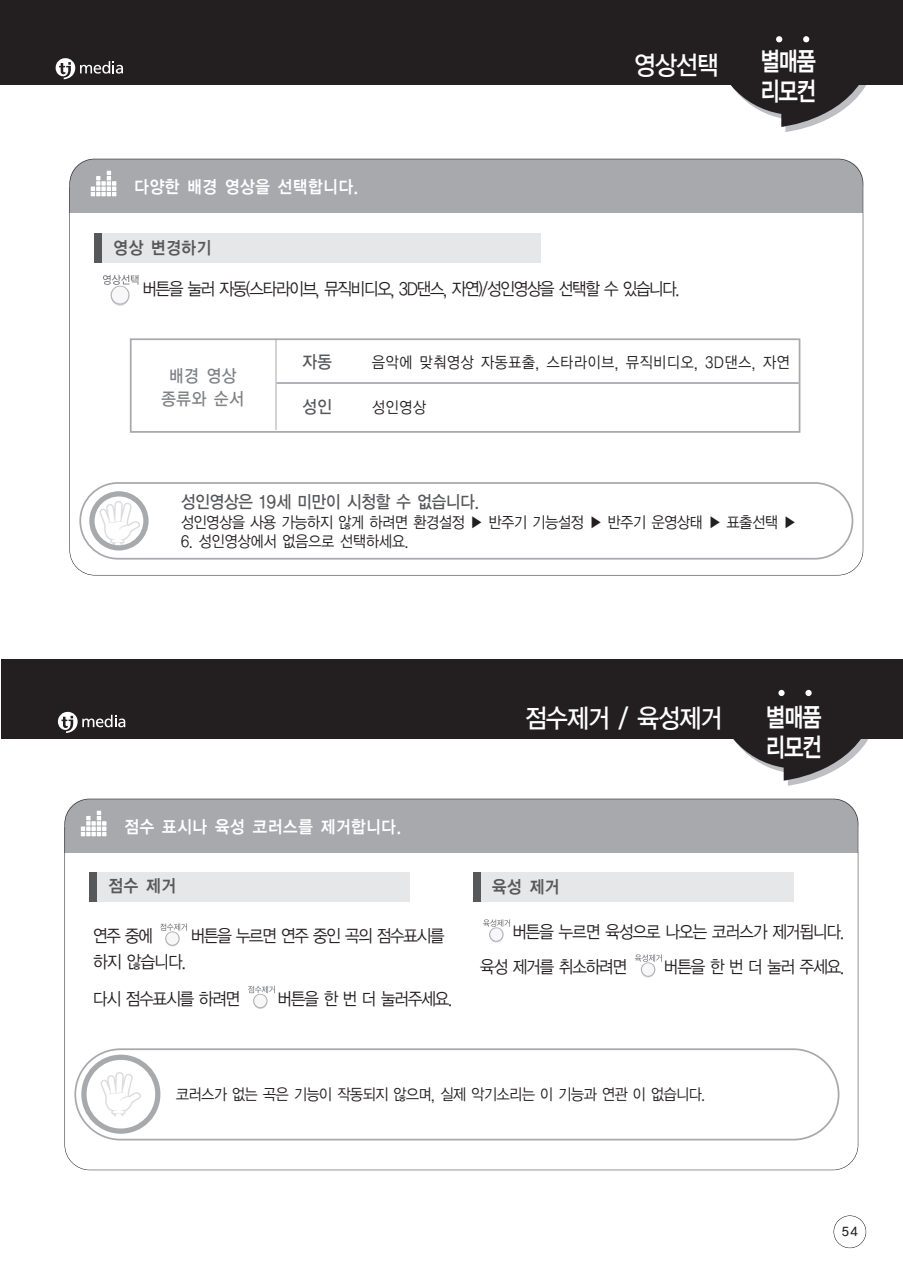
<style>
.page{position:relative;width:903px;height:1275px;background:#fff}
.page>*{position:absolute;margin:0;border:0;box-sizing:border-box;transform-origin:0 0}
.t1{font:26.25px "YGO13";letter-spacing:-.11em;color:#fff;scale:.9 1}
.t2{font:26.25px/29.8px "YGO14";letter-spacing:-.14em;color:#fff;scale:.8 1}
.t3{font:17.5px/36.2px "YGO12";letter-spacing:-.145em;color:#231f20;scale:.9 1}
.t4{font:17.5px "YGO14";letter-spacing:-.035em;color:#fff;scale:.9 1}
.t5{font:17.5px "YGO13";letter-spacing:-.09em;color:#57585a;scale:.9 1}
.t6{font:17.5px "YGO14";letter-spacing:-.035em;color:#57585a;scale:.9 1}
.t7{font:17.5px/24px "YGO13";letter-spacing:-.035em;color:#808285;text-align:center;scale:.9 1}
.t8{font:15.75px "YGO12";letter-spacing:-.1em;color:#231f20;scale:.9 1}
.t9{font:15.75px "YGO12";letter-spacing:-.035em;color:#231f20;scale:.9 1}
.t10{font:12.25px "YGO13";color:#231f20}
</style>
<div class="page">
<div style="left:833px;top:1215px;width:33px;height:33px;border:1px solid #231f20;border-radius:16px"></div>
<div style="left:1px;top:660px;width:902px;height:79px;background:#231f20"></div>
<svg style="left:733px;top:689px;width:135px;height:97px"></svg>
<div style="left:805px;top:690px;width:7px;height:6px;background:#fff;border-radius:50%"></div>
<svg style="left:58px;top:712px;width:67px;height:21px"></svg>
<div style="left:69px;top:159px;width:794px;height:48px;background:#a8a9ad;border-radius:24px"></div>
<div style="left:69px;top:187px;width:794px;height:26px;background:#a8a9ad"></div>
<svg style="left:91px;top:171px;width:25px;height:25px"></svg>
<svg style="left:111px;top:288px;width:18px;height:18px"></svg>
<div style="left:111px;top:286px;width:18px;height:18px;background:#f7f7f8;border-radius:50%"></div>
<div style="left:111px;top:286px;width:18px;height:18px;border:1px solid #b0b1b5;border-radius:50%"></div>
<svg style="left:103px;top:275px;width:35px;height:10px"></svg>
<div style="left:94px;top:233px;width:447px;height:30px;background:#e6e7e9"></div>
<div style="left:94px;top:233px;width:8px;height:30px;background:#57585a"></div>
<div style="left:130px;top:338px;width:670px;height:95px;border:2px solid #a8a9ad"></div>
<svg style="left:79px;top:482px;width:774px;height:78px"></svg>
<svg style="left:89px;top:491px;width:60px;height:59px"></svg>
<hr style="left:277px;top:382px;width:522px;height:2px;background:#a8a9ad">
<hr style="left:276px;top:338px;width:1px;height:92px;background:#a8a9ad">
<div style="left:64px;top:799px;width:794px;height:48px;background:#a8a9ad;border-radius:24px"></div>
<div style="left:64px;top:827px;width:794px;height:26px;background:#a8a9ad"></div>
<svg style="left:81px;top:811px;width:25px;height:25px"></svg>
<div style="left:254px;top:994px;width:13px;height:14px;background:#f7f7f8;border-radius:50%"></div>
<div style="left:253px;top:994px;width:14px;height:14px;border:1px solid #b0b1b5;border-radius:50%"></div>
<svg style="left:248px;top:986px;width:27px;height:7px"></svg>
<div style="left:166px;top:933px;width:13px;height:13px;background:#bdbec1;border-radius:50%"></div>
<div style="left:166px;top:932px;width:13px;height:13px;background:#f7f7f8;border-radius:50%"></div>
<div style="left:166px;top:932px;width:13px;height:13px;border:1px solid #b0b1b5;border-radius:50%"></div>
<svg style="left:160px;top:923px;width:27px;height:8px"></svg>
<div style="left:89px;top:872px;width:321px;height:30px;background:#e6e7e9"></div>
<div style="left:89px;top:872px;width:8px;height:30px;background:#57585a"></div>
<svg style="left:641px;top:964px;width:14px;height:13px"></svg>
<div style="left:641px;top:963px;width:14px;height:13px;background:#f7f7f8;border-radius:50%"></div>
<div style="left:641px;top:963px;width:14px;height:13px;border:1px solid #b0b1b5;border-radius:50%"></div>
<svg style="left:635px;top:954px;width:27px;height:8px"></svg>
<div style="left:490px;top:929px;width:13px;height:13px;background:#bebfc2;border-radius:50%"></div>
<div style="left:490px;top:928px;width:13px;height:13px;background:#f7f7f8;border-radius:50%"></div>
<div style="left:489px;top:928px;width:14px;height:13px;border:1px solid #b0b1b5;border-radius:50%"></div>
<svg style="left:483px;top:919px;width:27px;height:8px"></svg>
<div style="left:473px;top:872px;width:320px;height:30px;background:#e6e7e9"></div>
<div style="left:473px;top:872px;width:7px;height:30px;background:#57585a"></div>
<svg style="left:74px;top:1048px;width:765px;height:92px"></svg>
<svg style="left:81px;top:1055px;width:79px;height:79px"></svg>
<div style="left:0;top:0;width:903px;height:85px;background:#231f20"></div>
<svg style="left:731px;top:36px;width:135px;height:96px"></svg>
<svg style="left:56px;top:58px;width:67px;height:21px"></svg>
<p class="t4" style="left:134px;top:175px;width:252px">다양한 배경 영상을 선택합니다.</p>
<p class="t6" style="left:113px;top:236px;width:111px">영상 변경하기</p>
<h1 class="t1" style="left:633px;top:48px;width:98px">영상선택</h1>
<p class="t3" style="left:142px;top:270px;width:600px">버튼을 눌러 자동(스타라이브, 뮤직비디오, 3D댄스, 자연)/성인영상을 선택할 수 있습니다.</p>
<h1 class="t2" style="left:760px;top:47px;width:73px">별매품 리모컨</h1>
<p class="t7" style="left:161px;top:363px;width:95px">배경 영상 종류와 순서</p>
<p class="t5" style="left:302px;top:351px;width:36px">자동</p>
<p class="t9" style="left:371px;top:352px;width:467px">음악에 맞춰영상 자동표출, 스타라이브, 뮤직비디오, 3D댄스, 자연</p>
<p class="t5" style="left:302px;top:396px;width:36px">성인</p>
<p class="t8" style="left:371px;top:398px;width:63px">성인영상</p>
<p class="t5" style="left:180px;top:491px;width:335px">성인영상은 19세 미만이 시청할 수 없습니다.</p>
<p class="t8" style="left:180px;top:512px;width:687px">성인영상을 사용 가능하지 않게 하려면 환경설정 ▶ 반주기 기능설정 ▶ 반주기 운영상태 ▶ 표출선택 ▶</p>
<p class="t8" style="left:180px;top:531px;width:256px">6. 성인영상에서 없음으로 선택하세요.</p>
<p class="t4" style="left:124px;top:815px;width:310px">점수 표시나 육성 코러스를 제거합니다.</p>
<p class="t6" style="left:108px;top:875px;width:78px">점수 제거</p>
<p class="t3" style="left:93px;top:918px;width:69px">연주 중에</p>
<p class="t3" style="left:190px;top:918px;width:285px">버튼을 누르면 연주 중인 곡의 점수표시를</p>
<p class="t3" style="left:93px;top:944px;width:166px">하지 않습니다.<br>다시 점수표시를 하려면</p>
<p class="t3" style="left:277px;top:980px;width:197px">버튼을 한 번 더 눌러주세요.</p>
<h1 class="t1" style="left:524px;top:702px;width:222px">점수제거 / 육성제거</h1>
<h1 class="t2" style="left:765px;top:703px;width:73px">별매품 리모컨</h1>
<p class="t6" style="left:491px;top:876px;width:78px">육성 제거</p>
<p class="t3" style="left:479px;top:914px;width:408px;line-height:35px;text-indent:32px">버튼을 누르면 육성으로 나오는 코러스가 제거됩니다. 육성 제거를 취소하려면</p>
<p class="t3" style="left:663px;top:949px;width:204px">버튼을 한 번 더 눌러 주세요.</p>
<p class="t8" style="left:175px;top:1085px;width:591px">코러스가 없는 곡은 기능이 작동되지 않으며, 실제 악기소리는 이 기능과 연관 이 없습니다.</p>
<p class="t10" style="left:841px;top:1224px;width:19px">54</p>
</div>
